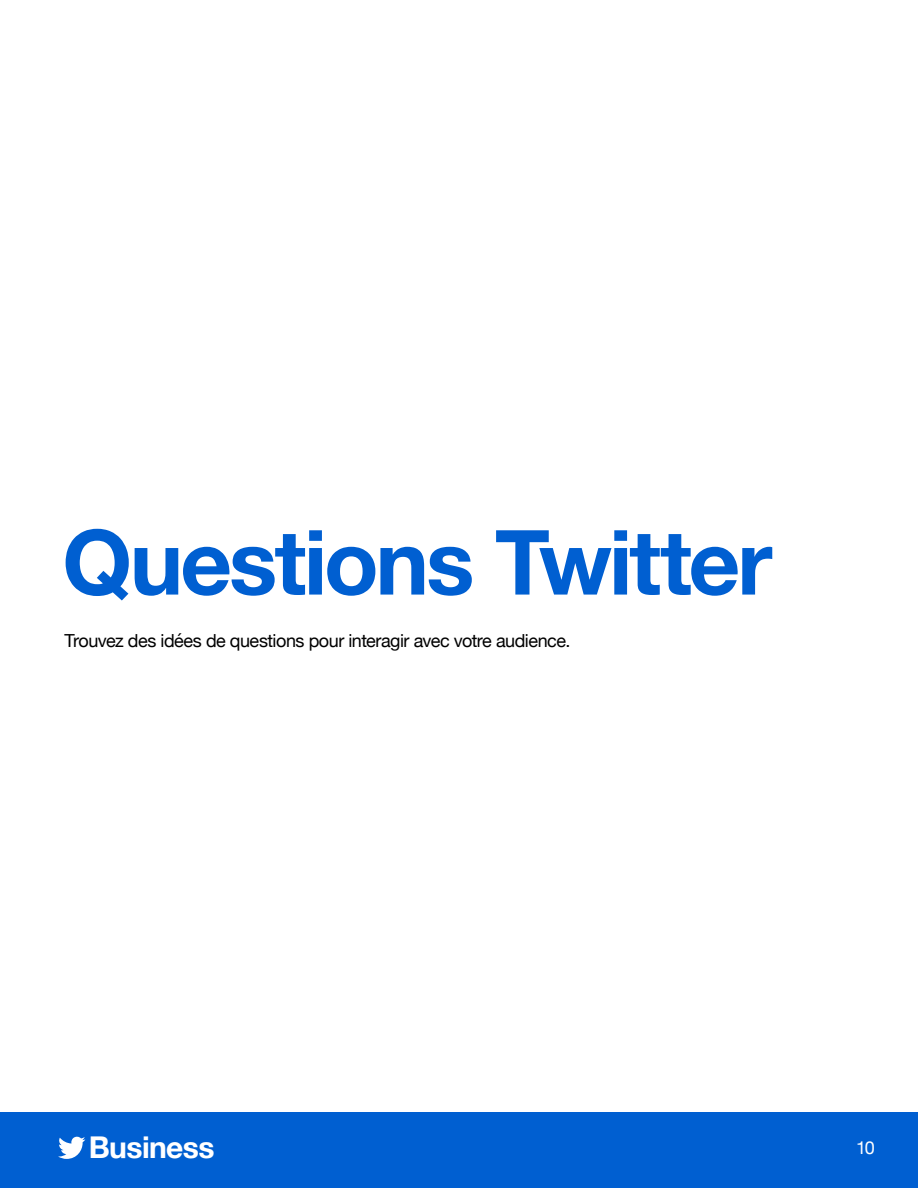
<style>
.page{position:relative;width:918px;height:1188px;background:#fff}
.page>*{position:absolute;margin:0;border:0;box-sizing:border-box;transform-origin:0 0}
.t1{font:700 90px "Helvetica Neue";letter-spacing:-.03em;color:#005fd1}
.t2{font:700 30px "Helvetica Neue";letter-spacing:-.02em;color:#fff}
.t3{font:18px "Helvetica Neue";letter-spacing:-.025em;color:#000}
.t4{font:18px "Helvetica Neue";color:#fff}
</style>
<div class="page">
<div style="left:0;top:1113px;width:918px;height:75px;background:#005fd1"></div>
<svg style="left:58px;top:1136px;width:27px;height:23px"></svg>
<h1 class="t1" style="left:62px;top:492px;width:712px">Questions Twitter</h1>
<p class="t3" style="left:65px;top:628px;width:507px">Trouvez des idées de questions pour interagir avec votre audience.</p>
<h2 class="t2" style="left:89px;top:1124px;width:127px">Business</h2>
<p class="t4" style="left:856px;top:1135px;width:20px">10</p>
</div>
